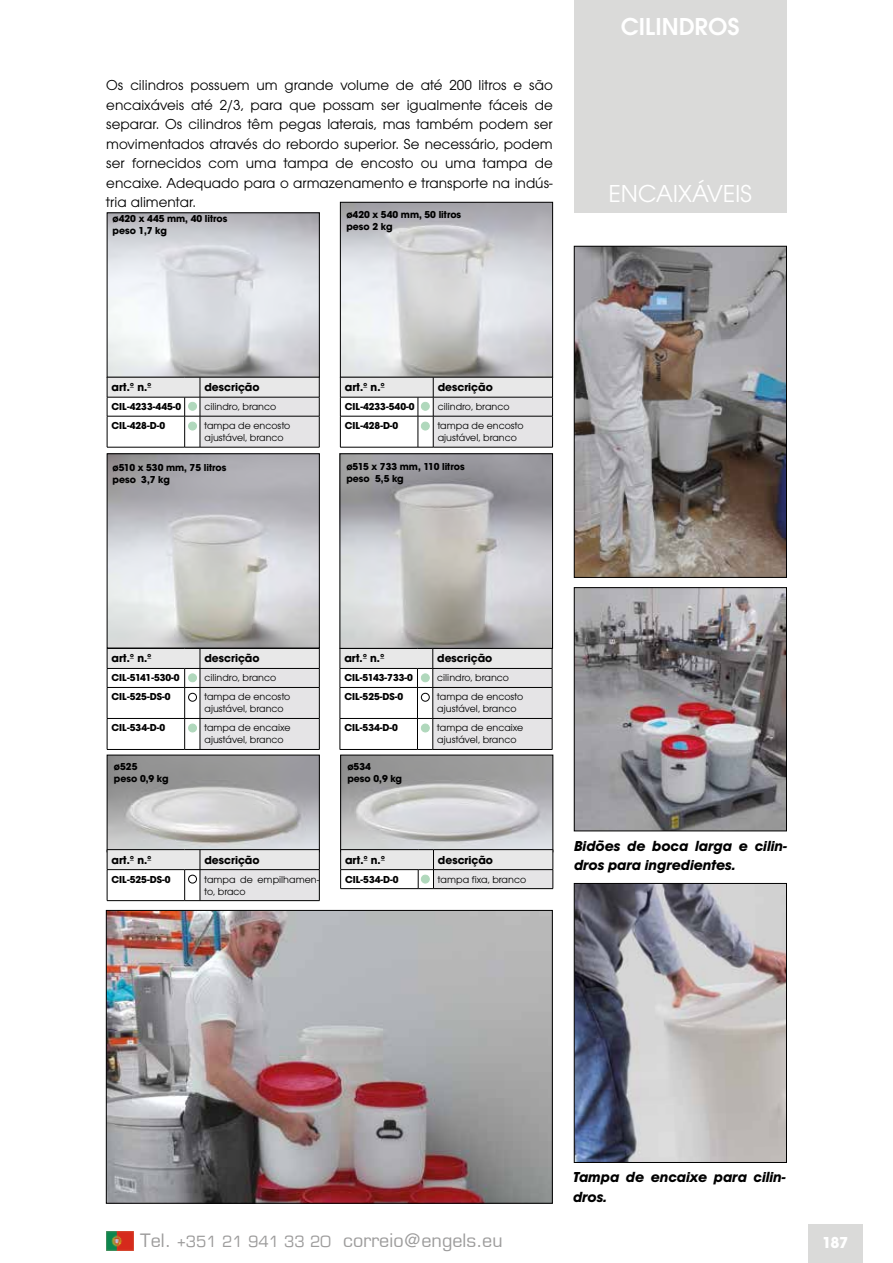
<style>
.page{position:relative;width:893px;height:1263px;background:#fff}
.page>*{position:absolute;margin:0;border:0;box-sizing:border-box;transform-origin:0 0}
.t1{font:25.5px "Avant Garde Gothic Itc T";color:#fff}
.t2{font:600 25.5px "Avant Garde Gothic Itc T";color:#fff}
.t3{font:18px "Eurostile";color:#9d9c9c}
.t4{font:700 16.5px "Avant Garde Gothic Itc T";color:#fff}
.t5{font:15px/19.5px "Avant Garde Gothic Itc T";color:#000;text-align:justify}
.t6{font:italic 700 15px/19.5px "Avant Garde Gothic Itc T";color:#000}
.t7{font:700 12px "Avant Garde Gothic Itc T";color:#000}
.t8{font:700 10.5px/12px "Avant Garde Gothic Itc T";color:#000}
.t9{font:10.5px/12px "Avant Garde Gothic Itc T";color:#000}
.s1{font-size:15px}
</style>
<div class="page">
<div style="left:808px;top:1224px;width:55px;height:39px;background:#dadad9"></div>
<img style="left:106px;top:1232px;width:28px;height:18px">
<div style="left:574px;top:0;width:213px;height:213px;background:#dadad9"></div>
<img style="left:576px;top:589px;width:209px;height:240px">
<div style="left:574px;top:587px;width:213px;height:244px;border:1px solid #000"></div>
<img style="left:576px;top:885px;width:209px;height:276px">
<div style="left:574px;top:883px;width:213px;height:280px;border:1px solid #000"></div>
<img style="left:109px;top:215px;width:209px;height:161px">
<img style="left:342px;top:204px;width:209px;height:172px">
<div style="left:340px;top:202px;width:213px;height:176px;border:1px solid #000"></div>
<img style="left:109px;top:456px;width:209px;height:190px">
<img style="left:342px;top:456px;width:209px;height:191px">
<img style="left:109px;top:757px;width:209px;height:92px">
<div style="left:107px;top:755px;width:213px;height:97px;border:1px solid #000"></div>
<img style="left:342px;top:757px;width:209px;height:92px">
<svg style="left:107px;top:377px;width:213px;height:71px"></svg>
<hr style="left:200px;top:447px;width:119px;height:1px;background:#000">
<svg style="left:340px;top:377px;width:213px;height:71px"></svg>
<hr style="left:433px;top:447px;width:120px;height:1px;background:#000">
<svg style="left:107px;top:648px;width:213px;height:102px"></svg>
<hr style="left:200px;top:749px;width:120px;height:1px;background:#000">
<svg style="left:340px;top:648px;width:213px;height:102px"></svg>
<hr style="left:433px;top:749px;width:119px;height:1px;background:#000">
<div style="left:200px;top:870px;width:119px;height:31px;background:#e5e4e6"></div>
<hr style="left:107px;top:870px;width:1px;height:30px;background:#000">
<svg style="left:107px;top:849px;width:213px;height:21px;background:#d5d5d5"></svg>
<hr style="left:184px;top:870px;width:1px;height:30px;background:#000">
<hr style="left:200px;top:869px;width:120px;height:1px;background:#000">
<hr style="left:200px;top:870px;width:1px;height:30px;background:#000">
<hr style="left:319px;top:870px;width:1px;height:30px;background:#000">
<hr style="left:107px;top:900px;width:78px;height:1px;background:#000">
<svg style="left:185px;top:900px;width:15px;height:1px"></svg>
<hr style="left:200px;top:900px;width:120px;height:1px;background:#000">
<svg style="left:340px;top:849px;width:214px;height:40px"></svg>
<hr style="left:433px;top:888px;width:120px;height:1px;background:#000">
<div style="left:189px;top:402px;width:7px;height:8px;background:#b0d8bc;border-radius:50%"></div>
<div style="left:188px;top:402px;width:9px;height:8px;border:1px solid #b0d8bc;border-radius:50%"></div>
<div style="left:189px;top:674px;width:7px;height:8px;background:#b0d8bc;border-radius:50%"></div>
<div style="left:188px;top:674px;width:9px;height:8px;border:1px solid #b0d8bc;border-radius:50%"></div>
<div style="left:189px;top:693px;width:7px;height:8px;background:#fff;border-radius:50%"></div>
<div style="left:188px;top:693px;width:9px;height:8px;border:1px solid #000;border-radius:50%"></div>
<div style="left:189px;top:724px;width:7px;height:8px;background:#b0d8bc;border-radius:50%"></div>
<div style="left:188px;top:724px;width:9px;height:8px;border:1px solid #b0d8bc;border-radius:50%"></div>
<div style="left:188px;top:875px;width:9px;height:8px;border:1px solid #000;border-radius:50%"></div>
<div style="left:421px;top:402px;width:8px;height:8px;background:#b0d8bc;border-radius:50%"></div>
<div style="left:421px;top:402px;width:8px;height:8px;border:1px solid #b0d8bc;border-radius:50%"></div>
<div style="left:421px;top:674px;width:8px;height:8px;background:#b0d8bc;border-radius:50%"></div>
<div style="left:421px;top:674px;width:8px;height:8px;border:1px solid #b0d8bc;border-radius:50%"></div>
<div style="left:421px;top:693px;width:8px;height:8px;background:#fff;border-radius:50%"></div>
<div style="left:421px;top:693px;width:8px;height:8px;border:1px solid #000;border-radius:50%"></div>
<div style="left:421px;top:724px;width:8px;height:8px;background:#b0d8bc;border-radius:50%"></div>
<div style="left:421px;top:724px;width:8px;height:8px;border:1px solid #b0d8bc;border-radius:50%"></div>
<div style="left:421px;top:875px;width:8px;height:8px;background:#b0d8bc;border-radius:50%"></div>
<div style="left:421px;top:875px;width:8px;height:8px;border:1px solid #b0d8bc;border-radius:50%"></div>
<div style="left:189px;top:422px;width:7px;height:8px;background:#b0d8bc;border-radius:50%"></div>
<div style="left:188px;top:422px;width:9px;height:8px;border:1px solid #b0d8bc;border-radius:50%"></div>
<div style="left:421px;top:422px;width:8px;height:8px;background:#b0d8bc;border-radius:50%"></div>
<div style="left:421px;top:422px;width:8px;height:8px;border:1px solid #b0d8bc;border-radius:50%"></div>
<img style="left:108px;top:912px;width:442px;height:289px">
<div style="left:106px;top:910px;width:446px;height:293px;border:1px solid #000"></div>
<img style="left:576px;top:248px;width:209px;height:328px">
<div style="left:574px;top:246px;width:213px;height:332px;border:1px solid #000"></div>
<p class="t5" style="left:106px;top:75px;width:448px">Os cilindros possuem um grande volume de até 200 litros e são encaixáveis até 2/3, para que possam ser igualmente fáceis de separar. Os cilindros têm pegas laterais, mas também podem ser movimentados através do rebordo superior. Se necessário, podem ser fornecidos com uma tampa de encosto ou uma tampa de encaixe. Adequado para o armazenamento e transporte na indús&shy;tria alimentar.</p>
<p class="t8" style="left:112px;top:213px;width:117px">ø420 x 445 mm, 40 litros peso 1,7 kg</p>
<p class="t8" style="left:346px;top:208px;width:116px">ø420 x 540 mm, 50 litros peso 2 kg</p>
<h1 class="t2" style="left:621px;top:11px;width:121px">CILINDROS</h1>
<h1 class="t1" style="left:608px;top:179px;width:145px">ENCAIXÁVEIS</h1>
<p class="t7" style="left:112px;top:380px;width:42px">art.º n.º</p>
<p class="t7" style="left:204px;top:380px;width:57px">descrição</p>
<p class="t8" style="left:112px;top:400px;width:71px">CIL-4233-445-0</p>
<p class="t9" style="left:204px;top:400px;width:73px">cilindro, branco</p>
<p class="t8" style="left:112px;top:419px;width:55px">CIL-428-D-0</p>
<p class="t9" style="left:204px;top:419px;width:88px">tampa de encosto ajustável, branco</p>
<p class="t7" style="left:345px;top:380px;width:42px">art.º n.º</p>
<p class="t7" style="left:438px;top:380px;width:57px">descrição</p>
<p class="t8" style="left:345px;top:400px;width:71px">CIL-4233-540-0</p>
<p class="t9" style="left:438px;top:400px;width:73px">cilindro, branco</p>
<p class="t8" style="left:345px;top:419px;width:55px">CIL-428-D-0</p>
<p class="t9" style="left:438px;top:419px;width:88px">tampa de encosto ajustável, branco</p>
<p class="t8" style="left:112px;top:461px;width:115px">ø510 x 530 mm, 75 litros peso 3,7 kg</p>
<p class="t8" style="left:346px;top:460px;width:120px">ø515 x 733 mm, 110 litros peso 5,5 kg</p>
<p class="t7" style="left:112px;top:651px;width:42px">art.º n.º</p>
<p class="t7" style="left:204px;top:651px;width:57px">descrição</p>
<p class="t8" style="left:112px;top:672px;width:70px">CIL-5141-530-0</p>
<p class="t9" style="left:204px;top:672px;width:73px">cilindro, branco</p>
<p class="t8" style="left:112px;top:691px;width:60px">CIL-525-DS-0</p>
<p class="t9" style="left:204px;top:691px;width:88px">tampa de encosto ajustável, branco</p>
<p class="t8" style="left:112px;top:722px;width:55px">CIL-534-D-0</p>
<p class="t9" style="left:204px;top:722px;width:88px">tampa de encaixe ajustável, branco</p>
<p class="t8" style="left:114px;top:760px;width:56px">ø525<br>peso 0,9 kg</p>
<p class="t7" style="left:344px;top:651px;width:42px">art.º n.º</p>
<p class="t7" style="left:437px;top:651px;width:57px">descrição</p>
<p class="t8" style="left:344px;top:672px;width:70px">CIL-5143-733-0</p>
<p class="t9" style="left:437px;top:672px;width:73px">cilindro, branco</p>
<p class="t8" style="left:344px;top:691px;width:60px">CIL-525-DS-0</p>
<p class="t9" style="left:437px;top:691px;width:88px">tampa de encosto ajustável, branco</p>
<p class="t8" style="left:344px;top:722px;width:55px">CIL-534-D-0</p>
<p class="t9" style="left:437px;top:722px;width:88px">tampa de encaixe ajustável, branco</p>
<p class="t8" style="left:347px;top:760px;width:56px">ø534<br>peso 0,9 kg</p>
<p class="t7" style="left:112px;top:852px;width:42px">art.º n.º</p>
<p class="t7" style="left:204px;top:852px;width:57px">descrição</p>
<p class="t8" style="left:112px;top:873px;width:60px">CIL-525-DS-0</p>
<p class="t9" style="left:204px;top:873px;width:116px">tampa de empilhamen&shy;to, braco</p>
<p class="t7" style="left:345px;top:852px;width:42px">art.º n.º</p>
<p class="t7" style="left:438px;top:852px;width:57px">descrição</p>
<p class="t8" style="left:345px;top:873px;width:55px">CIL-534-D-0</p>
<p class="t9" style="left:438px;top:873px;width:90px">tampa fixa, branco</p>
<p class="t6" style="left:574px;top:835px;width:214px">Bidões de boca larga e cilin&shy;dros para ingredientes.</p>
<p class="t6" style="left:573px;top:1167px;width:214px">Tampa de encaixe para cilin&shy;dros.</p>
<p class="t3" style="left:140px;top:1230px;width:364px">Tel. <span class="s1">+351 21 941 33 20</span> correio@engels.eu</p>
<p class="t4" style="left:822px;top:1232px;width:28px">187</p>
</div>
